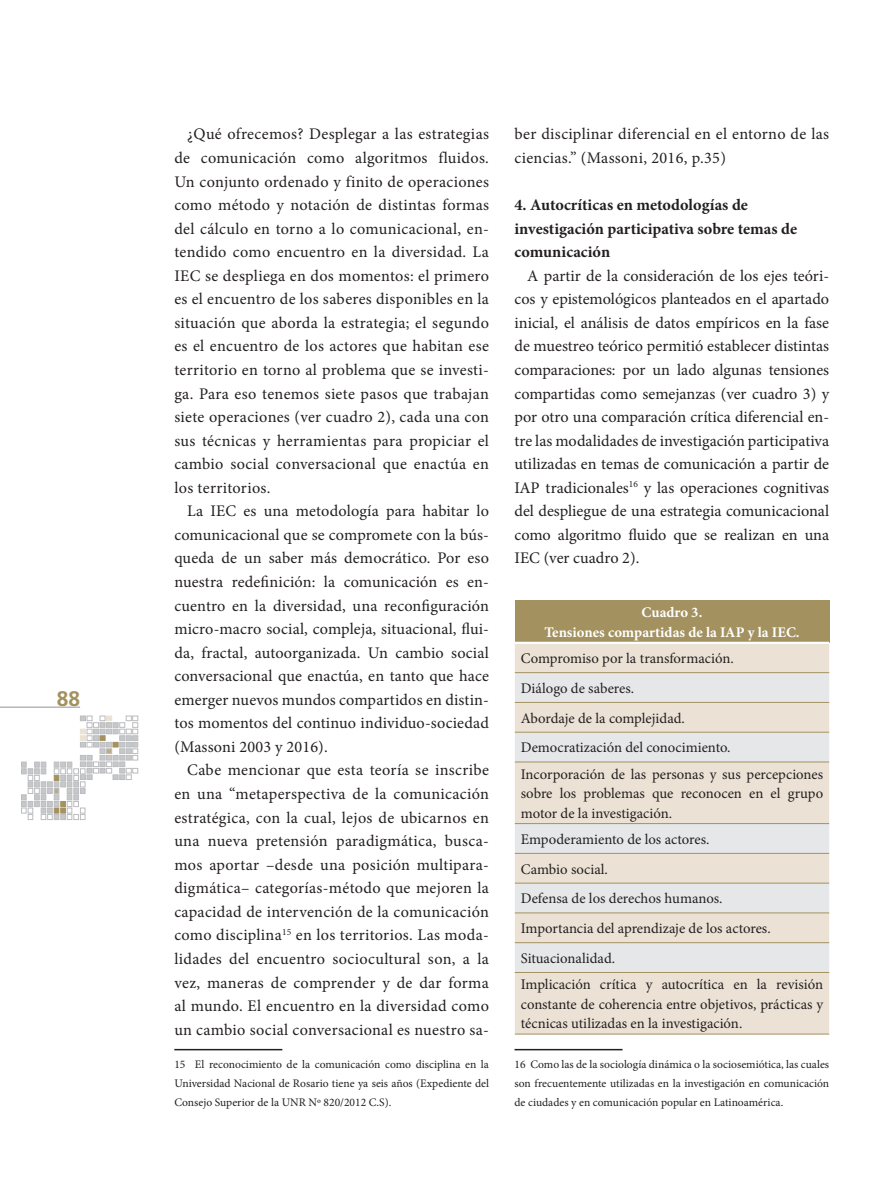
<style>
.page{position:relative;width:893px;height:1191px;background:#fff}
.page>*{position:absolute;margin:0;border:0;box-sizing:border-box;transform-origin:0 0}
.t1{font:700 21px "Frutiger";color:#a3915f}
.t2{font:16.2px/23.5px "Minion Pro";letter-spacing:.015em;color:#231f20;text-align:justify}
.t3{font:700 16.2px/23.5px "Minion Pro";color:#231f20}
.t4{font:14.7px/29.7px "Minion Pro";color:#231f20}
.t5{font:700 14.7px/19.5px "Minion Pro";color:#fff;text-align:center}
.t6{font:11.55px/18.8px "Minion Pro";color:#231f20;text-align:justify}
</style>
<div class="page">
<svg style="left:21px;top:716px;width:117px;height:103px"></svg>
<hr style="left:0;top:707px;width:80px;height:1px;background:#b2b3b7">
<hr style="left:174px;top:1049px;width:108px;height:1px;background:#231f20">
<hr style="left:514px;top:1049px;width:108px;height:1px;background:#231f20">
<div style="left:515px;top:601px;width:314px;height:42px;background:#a3915f"></div>
<div style="left:515px;top:644px;width:314px;height:389px;background:#ebe2d5"></div>
<svg style="left:515px;top:673px;width:314px;height:299px;background:#e7e3dd"></svg>
<hr style="left:515px;top:600px;width:314px;height:1px;background:#a3915f">
<hr style="left:515px;top:672px;width:314px;height:1px;background:#a3915f">
<hr style="left:515px;top:702px;width:314px;height:1px;background:#a3915f">
<hr style="left:515px;top:732px;width:314px;height:1px;background:#a3915f">
<hr style="left:515px;top:761px;width:314px;height:1px;background:#a3915f">
<hr style="left:515px;top:823px;width:314px;height:1px;background:#a3915f">
<hr style="left:515px;top:853px;width:314px;height:1px;background:#a3915f">
<hr style="left:515px;top:882px;width:314px;height:1px;background:#a3915f">
<hr style="left:515px;top:912px;width:314px;height:1px;background:#a3915f">
<hr style="left:515px;top:942px;width:314px;height:1px;background:#a3915f">
<hr style="left:515px;top:972px;width:314px;height:1px;background:#a3915f">
<hr style="left:515px;top:1033px;width:314px;height:1px;background:#a3915f">
<hr style="left:515px;top:642px;width:314px;height:2px;background:#fff">
<p class="t1" style="left:57px;top:686px;width:25px">88</p>
<p class="t2" style="left:174px;top:122px;width:316px;text-indent:13px">¿Qué ofrecemos? Desplegar a las estrategias de comunicación como algoritmos fluidos.<br>Un conjunto ordenado y finito de operaciones como método y notación de distintas formas del cálculo en torno a lo comunicacional, en&shy;tendido como encuentro en la diversidad. La IEC se despliega en dos momentos: el primero es el encuentro de los saberes disponibles en la situación que aborda la estrategia; el segundo es el encuentro de los actores que habitan ese territorio en torno al problema que se investi&shy;ga. Para eso tenemos siete pasos que trabajan siete operaciones (ver cuadro 2), cada una con sus técnicas y herramientas para propiciar el cambio social conversacional que enactúa en los territorios.</p>
<p class="t2" style="left:174px;top:499px;width:316px;text-indent:13px">La IEC es una metodología para habitar lo comunicacional que se compromete con la bús&shy;queda de un saber más democrático. Por eso nuestra redefinición: la comunicación es en&shy;cuentro en la diversidad, una reconfiguración micro-macro social, compleja, situacional, flui&shy;da, fractal, autoorganizada. Un cambio social conversacional que enactúa, en tanto que hace emerger nuevos mundos compartidos en distin&shy;tos momentos del continuo individuo-sociedad (Massoni 2003 y 2016).</p>
<p class="t2" style="left:174px;top:758px;width:316px;text-indent:13px">Cabe mencionar que esta teoría se inscribe en una “metaperspectiva de la comunicación estratégica, con la cual, lejos de ubicarnos en una nueva pretensión paradigmática, busca&shy;mos aportar –desde una posición multipara&shy;digmática– categorías-método que mejoren la capacidad de intervención de la comunicación como disciplina<sup>15</sup> en los territorios. Las moda&shy;lidades del encuentro sociocultural son, a la vez, maneras de comprender y de dar forma al mundo. El encuentro en la diversidad como un cambio social conversacional es nuestro sa-</p>
<p class="t6" style="left:174px;top:1055px;width:316px">15 El reconocimiento de la comunicación como disciplina en la Universidad Nacional de Rosario tiene ya seis años (Expediente del Consejo Superior de la UNR Nº 820/2012 C.S).</p>
<p class="t2" style="left:514px;top:122px;width:316px">ber disciplinar diferencial en el entorno de las ciencias.” (Massoni, 2016, p.35)</p>
<p class="t3" style="left:514px;top:193px;width:284px">4. Autocríticas en metodologías de investigación participativa sobre temas de comunicación</p>
<p class="t2" style="left:514px;top:264px;width:316px;text-indent:13px">A partir de la consideración de los ejes teóri&shy;cos y epistemológicos planteados en el apartado inicial, el análisis de datos empíricos en la fase de muestreo teórico permitió establecer distintas comparaciones: por un lado algunas tensiones compartidas como semejanzas (ver cuadro 3) y por otro una comparación crítica diferencial en&shy;tre las modalidades de investigación participativa utilizadas en temas de comunicación a partir de IAP tradicionales<sup>16</sup> y las operaciones cognitivas del despliegue de una estrategia comunicacional como algoritmo fluido que se realizan en una IEC (ver cuadro 2).</p>
<p class="t5" style="left:544px;top:603px;width:257px">Cuadro 3.<br>Tensiones compartidas de la IAP y la IEC.</p>
<p class="t4" style="left:521px;top:643px;width:215px">Compromiso por la transformación.<br>Diálogo de saberes.<br>Abordaje de la complejidad.<br>Democratización del conocimiento.</p>
<p class="t4" style="left:521px;top:764px;width:304px;line-height:19.5px;text-align:justify">Incorporación de las personas y sus percepciones sobre los problemas que reconocen en el grupo motor de la investigación.</p>
<p class="t4" style="left:521px;top:824px;width:251px">Empoderamiento de los actores.<br>Cambio social.<br>Defensa de los derechos humanos.<br>Importancia del aprendizaje de los actores.<br>Situacionalidad.</p>
<p class="t4" style="left:521px;top:974px;width:304px;line-height:19.5px;text-align:justify">Implicación crítica y autocrítica en la revisión constante de coherencia entre objetivos, prácticas y técnicas utilizadas en la investigación.</p>
<p class="t6" style="left:514px;top:1055px;width:316px">16 Como las de la sociología dinámica o la sociosemiótica, las cuales son frecuentemente utilizadas en la investigación en comunicación de ciudades y en comunicación popular en Latinoamérica.</p>
</div>
